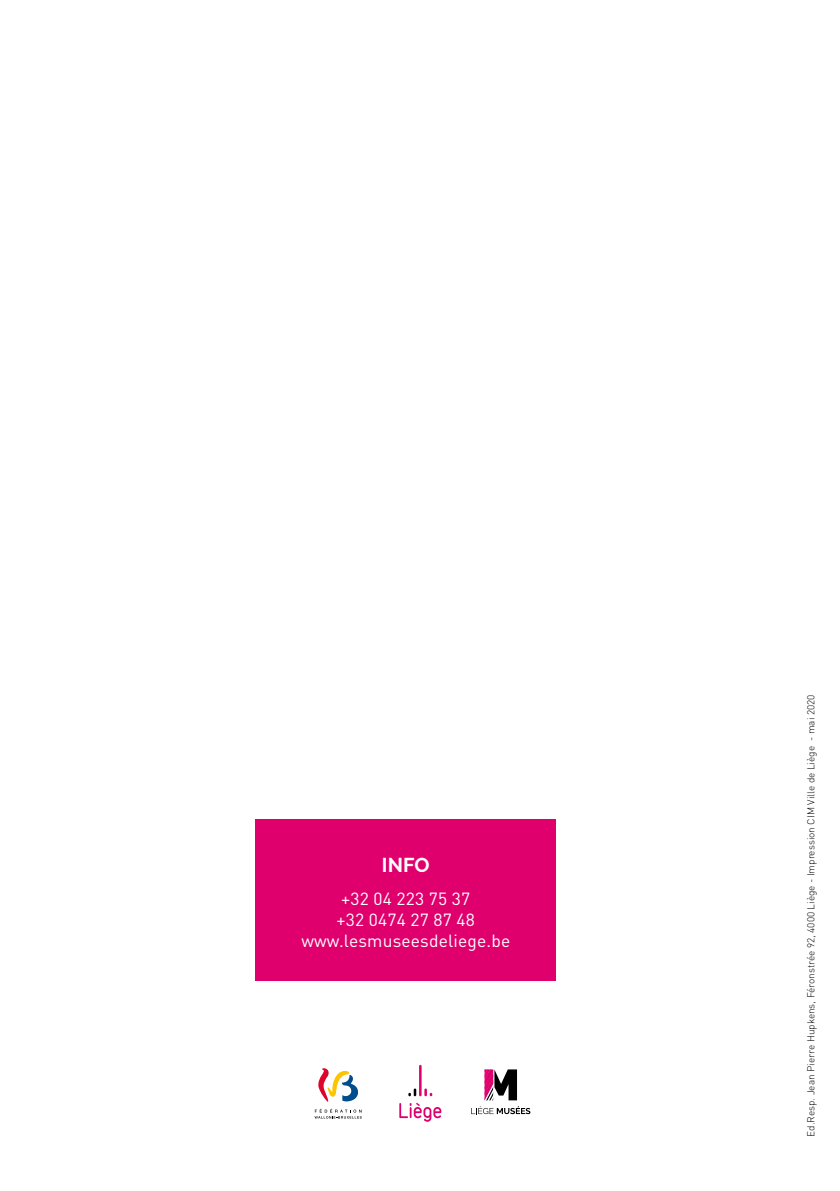
<style>
.page{position:relative;width:840px;height:1191px;background:#fff}
.page>*{position:absolute;margin:0;border:0;box-sizing:border-box;transform-origin:0 0}
.t1{font:700 20px "Raleway";color:#fff}
.t2{font:17.4px/20.8px "DIN Pro";letter-spacing:.01em;color:#fff;text-align:center}
.t3{font:300 10px "DIN Pro";color:#000}
</style>
<div class="page">
<svg style="left:314px;top:1108px;width:47px;height:10px"></svg>
<svg style="left:318px;top:1068px;width:40px;height:34px"></svg>
<hr style="left:419px;top:1065px;width:2px;height:31px;background:#e0006d">
<svg style="left:424px;top:1088px;width:8px;height:8px"></svg>
<svg style="left:408px;top:1088px;width:8px;height:8px"></svg>
<svg style="left:399px;top:1103px;width:42px;height:18px"></svg>
<svg style="left:471px;top:1106px;width:59px;height:8px"></svg>
<svg style="left:484px;top:1069px;width:32px;height:31px"></svg>
<div style="left:255px;top:819px;width:300px;height:162px;background:#e0006d"></div>
<h1 class="t1" style="left:381px;top:854px;width:49px">INFO</h1>
<h2 class="t2" style="left:301px;top:887px;width:210px">+32 04 223 75 37<br>+32 0474 27 87 48 www.lesmuseesdeliege.be</h2>
<p class="t3" style="left:802px;top:1136px;width:443px;rotate:-90deg">Ed.Resp. Jean Pierre Hupkens, Féronstrée 92, 4000 Liège - Impression CIM Ville de Liège - mai 2020</p>
</div>
